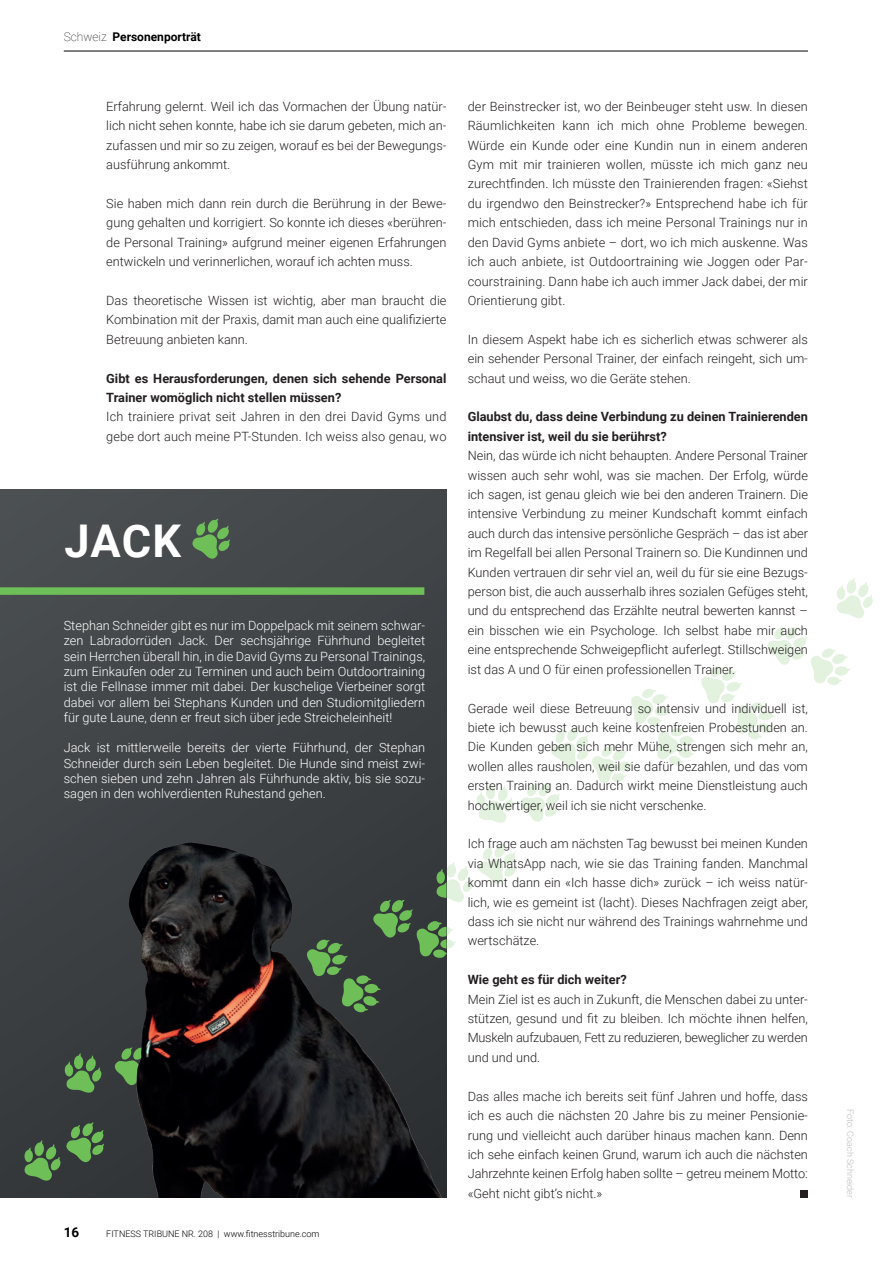
<style>
.page{position:relative;width:893px;height:1263px;background:#fff}
.page>*{position:absolute;margin:0;border:0;box-sizing:border-box;transform-origin:0 0}
.t1{font:700 45.15px "Roboto";color:#fff}
.t2{font:700 13.5px "Roboto";color:#000002}
.t3{font:300 12.75px/19.4px "Roboto";color:#231f20;text-align:justify}
.t4{font:300 12.75px/15.3px "Roboto";color:#fff;text-align:justify}
.t5{font:700 12.75px/19.4px "Roboto";color:#231f20}
.t6{font:700 12px "Roboto";color:#000002}
.t7{font:300 9px "Roboto";color:#000002}
.t8{font:300 9px "Roboto";color:#bcbdc0}
.s1{font-weight:100}
</style>
<div class="page">
<div style="left:0;top:489px;width:446px;height:709px;background:#414547"></div>
<div style="left:800px;top:1190px;width:8px;height:8px;background:#231f20"></div>
<div style="left:0;top:587px;width:424px;height:8px;background:#6ebf58"></div>
<svg style="left:24px;top:1122px;width:80px;height:59px"></svg>
<svg style="left:65px;top:1053px;width:37px;height:40px"></svg>
<svg style="left:192px;top:518px;width:38px;height:41px"></svg>
<svg style="left:837px;top:578px;width:36px;height:40px"></svg>
<svg style="left:477px;top:627px;width:374px;height:196px"></svg>
<img style="left:111px;top:823px;width:336px;height:375px">
<svg style="left:114px;top:844px;width:402px;height:242px"></svg>
<hr style="left:64px;top:51px;width:744px;height:1px;background:#000002">
<p class="t6" style="left:64px;top:28px;width:139px"><span class="s1">Schweiz</span> Personenporträt</p>
<p class="t3" style="left:106px;top:96px;width:342px">Erfahrung gelernt. Weil ich das Vormachen der Übung natür&shy;lich nicht sehen konnte, habe ich sie darum gebeten, mich an&shy;zufassen und mir so zu zeigen, worauf es bei der Bewegungs&shy;ausführung ankommt.</p>
<p class="t3" style="left:106px;top:193px;width:342px">Sie haben mich dann rein durch die Berührung in der Bewe&shy;gung gehalten und korrigiert. So konnte ich dieses «berühren&shy;de Personal Training» aufgrund meiner eigenen Erfahrungen entwickeln und verinnerlichen, worauf ich achten muss.</p>
<p class="t3" style="left:106px;top:290px;width:342px">Das theoretische Wissen ist wichtig, aber man braucht die Kombination mit der Praxis, damit man auch eine qualifizierte Betreuung anbieten kann.</p>
<p class="t5" style="left:106px;top:368px;width:342px">Gibt es Herausforderungen, denen sich sehende Personal<br>Trainer womöglich nicht stellen müssen?</p>
<p class="t3" style="left:106px;top:407px;width:342px">Ich trainiere privat seit Jahren in den drei David Gyms und gebe dort auch meine PT-Stunden. Ich weiss also genau, wo</p>
<h1 class="t1" style="left:65px;top:510px;width:118px">JACK</h1>
<p class="t4" style="left:64px;top:617px;width:363px">Stephan Schneider gibt es nur im Doppelpack mit seinem schwar&shy;zen Labradorrüden Jack. Der sechsjährige Führhund begleitet sein Herrchen überall hin, in die David Gyms zu Personal Trainings, zum Einkaufen oder zu Terminen und auch beim Outdoortraining ist die Fellnase immer mit dabei. Der kuschelige Vierbeiner sorgt dabei vor allem bei Stephans Kunden und den Studiomitgliedern für gute Laune, denn er freut sich über jede Streicheleinheit!</p>
<p class="t4" style="left:64px;top:740px;width:363px">Jack ist mittlerweile bereits der vierte Führhund, der Stephan Schneider durch sein Leben begleitet. Die Hunde sind meist zwi&shy;schen sieben und zehn Jahren als Führhunde aktiv, bis sie sozu&shy;sagen in den wohlverdienten Ruhestand gehen.</p>
<p class="t2" style="left:64px;top:1222px;width:17px">16</p>
<p class="t7" style="left:106px;top:1227px;width:215px">FITNESS TRIBUNE NR. 208 | www.fitnesstribune.com</p>
<p class="t3" style="left:468px;top:96px;width:342px">der Beinstrecker ist, wo der Beinbeuger steht usw. In diesen Räumlichkeiten kann ich mich ohne Probleme bewegen.<br>Würde ein Kunde oder eine Kundin nun in einem anderen Gym mit mir trainieren wollen, müsste ich mich ganz neu zurechtfinden. Ich müsste den Trainierenden fragen: «Siehst du irgendwo den Beinstrecker?» Entsprechend habe ich für mich entschieden, dass ich meine Personal Trainings nur in den David Gyms anbiete – dort, wo ich mich auskenne. Was ich auch anbiete, ist Outdoortraining wie Joggen oder Par&shy;courstraining. Dann habe ich auch immer Jack dabei, der mir Orientierung gibt.</p>
<p class="t3" style="left:468px;top:329px;width:342px">In diesem Aspekt habe ich es sicherlich etwas schwerer als ein sehender Personal Trainer, der einfach reingeht, sich um&shy;schaut und weiss, wo die Geräte stehen.</p>
<p class="t5" style="left:468px;top:407px;width:342px">Glaubst du, dass deine Verbindung zu deinen Trainierenden intensiver ist, weil du sie berührst?</p>
<p class="t3" style="left:468px;top:445px;width:342px">Nein, das würde ich nicht behaupten. Andere Personal Trainer wissen auch sehr wohl, was sie machen. Der Erfolg, würde ich sagen, ist genau gleich wie bei den anderen Trainern. Die intensive Verbindung zu meiner Kundschaft kommt einfach auch durch das intensive persönliche Gespräch – das ist aber im Regelfall bei allen Personal Trainern so. Die Kundinnen und Kunden vertrauen dir sehr viel an, weil du für sie eine Bezugs&shy;person bist, die auch ausserhalb ihres sozialen Gefüges steht, und du entsprechend das Erzählte neutral bewerten kannst – ein bisschen wie ein Psychologe. Ich selbst habe mir auch eine entsprechende Schweigepflicht auferlegt. Stillschweigen ist das A und O für einen professionellen Trainer.</p>
<p class="t3" style="left:468px;top:698px;width:342px">Gerade weil diese Betreuung so intensiv und individuell ist, biete ich bewusst auch keine kostenfreien Probestunden an.<br>Die Kunden geben sich mehr Mühe, strengen sich mehr an, wollen alles rausholen, weil sie dafür bezahlen, und das vom ersten Training an. Dadurch wirkt meine Dienstleistung auch hochwertiger, weil ich sie nicht verschenke.</p>
<p class="t3" style="left:468px;top:834px;width:342px">Ich frage auch am nächsten Tag bewusst bei meinen Kunden via WhatsApp nach, wie sie das Training fanden. Manchmal kommt dann ein «Ich hasse dich» zurück – ich weiss natür&shy;lich, wie es gemeint ist (lacht). Dieses Nachfragen zeigt aber, dass ich sie nicht nur während des Trainings wahrnehme und wertschätze.</p>
<p class="t5" style="left:468px;top:969px;width:160px">Wie geht es für dich weiter?</p>
<p class="t3" style="left:468px;top:989px;width:342px">Mein Ziel ist es auch in Zukunft, die Menschen dabei zu unter&shy;stützen, gesund und fit zu bleiben. Ich möchte ihnen helfen, Muskeln aufzubauen, Fett zu reduzieren, beweglicher zu werden und und und.</p>
<p class="t3" style="left:468px;top:1086px;width:342px">Das alles mache ich bereits seit fünf Jahren und hoffe, dass ich es auch die nächsten 20 Jahre bis zu meiner Pensionie&shy;rung und vielleicht auch darüber hinaus machen kann. Denn ich sehe einfach keinen Grund, warum ich auch die nächsten Jahrzehnte keinen Erfolg haben sollte – getreu meinem Motto: «Geht nicht gibt’s nicht.»</p>
<p class="t8" style="left:857px;top:1109px;width:90px;rotate:90deg">Foto: Coach Schneider</p>
</div>
